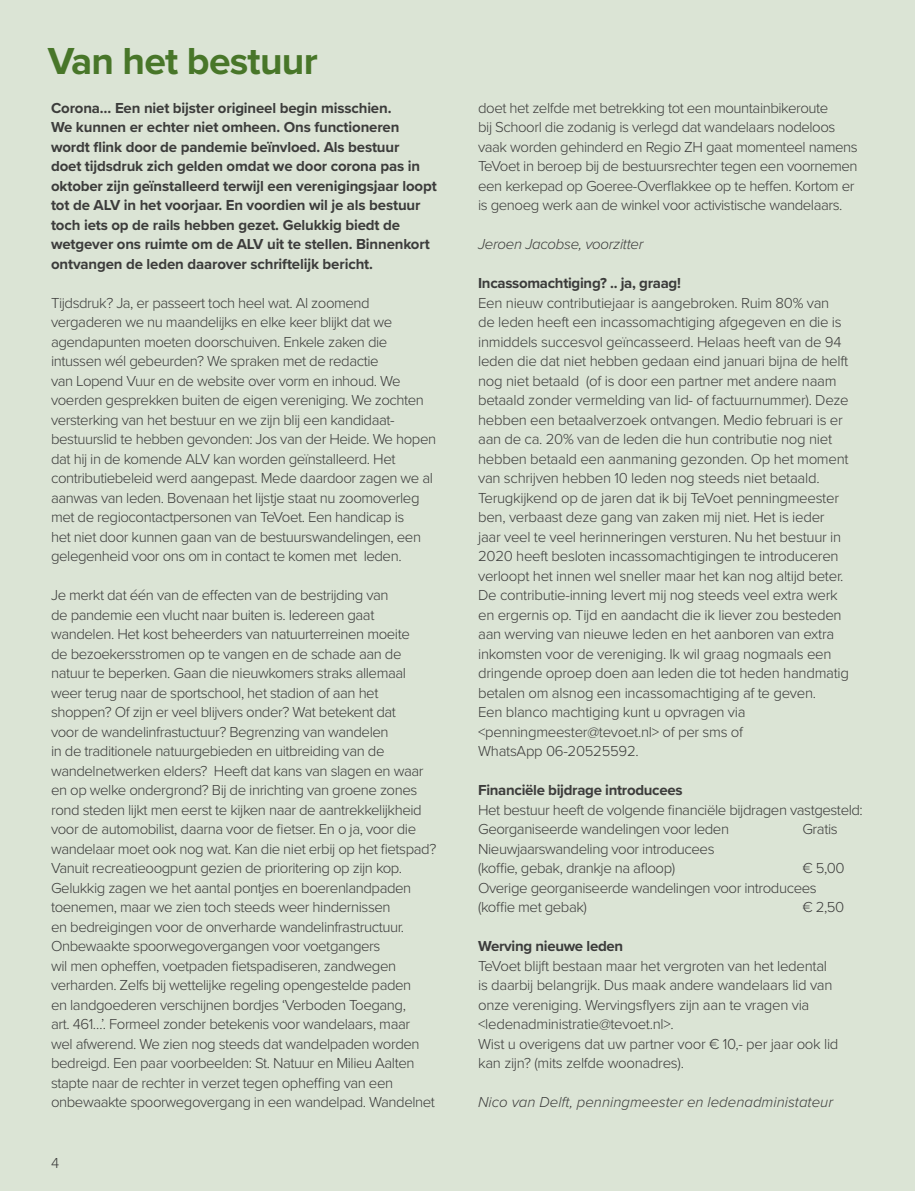
<style>
.page{position:relative;width:915px;height:1191px;background:#fff}
.page>*{position:absolute;margin:0;border:0;box-sizing:border-box;transform-origin:0 0}
.t1{font:700 39px "Proxima Nova";letter-spacing:-.02em;color:#487629}
.t2{font:300 15px/19.5px "Proxima Nova";letter-spacing:-.03em;color:#3c3c3b}
.t3{font:700 15px/19.5px "Proxima Nova";letter-spacing:-.01em;color:#3c3c3b}
.t4{font:italic 300 15px "Proxima Nova";color:#3c3c3b}
.t5{font:italic 300 15px "Proxima Nova";letter-spacing:-.02em;color:#3c3c3b}
</style>
<div class="page">
<div style="left:0;top:0;width:914px;height:1191px;background:#dbe4d5"></div>
<h1 class="t1" style="left:48px;top:32px;width:271px">Van het bestuur</h1>
<p class="t3" style="left:51px;top:97px;width:387px">Corona… Een niet bijster origineel begin misschien.<br>We kunnen er echter niet omheen. Ons functioneren wordt flink door de pandemie beïnvloed. Als bestuur<br>doet tijdsdruk zich gelden omdat we door corona pas in oktober zijn geïnstalleerd terwijl een verenigingsjaar loopt tot de ALV in het voorjaar. En voordien wil je als bestuur toch iets op de rails hebben gezet. Gelukkig biedt de wetgever ons ruimte om de ALV uit te stellen. Binnenkort ontvangen de leden daarover schriftelijk bericht.</p>
<p class="t2" style="left:51px;top:292px;width:386px">Tijdsdruk? Ja, er passeert toch heel wat. Al zoomend vergaderen we nu maandelijks en elke keer blijkt dat we agendapunten moeten doorschuiven. Enkele zaken die intussen wél gebeurden? We spraken met de redactie<br>van Lopend Vuur en de website over vorm en inhoud. We voerden gesprekken buiten de eigen vereniging. We zochten versterking van het bestuur en we zijn blij een kandidaat&shy;bestuurslid te hebben gevonden: Jos van der Heide. We hopen dat hij in de komende ALV kan worden geïnstalleerd. Het contributiebeleid werd aangepast. Mede daardoor zagen we al aanwas van leden. Bovenaan het lijstje staat nu zoomoverleg met de regiocontactpersonen van TeVoet. Een handicap is<br>het niet door kunnen gaan van de bestuurswandelingen, een gelegenheid voor ons om in contact te komen met leden.</p>
<p class="t2" style="left:51px;top:584px;width:386px">Je merkt dat één van de effecten van de bestrijding van<br>de pandemie een vlucht naar buiten is. Iedereen gaat wandelen. Het kost beheerders van natuurterreinen moeite<br>de bezoekersstromen op te vangen en de schade aan de natuur te beperken. Gaan die nieuwkomers straks allemaal weer terug naar de sportschool, het stadion of aan het shoppen? Of zijn er veel blijvers onder? Wat betekent dat<br>voor de wandelinfrastuctuur? Begrenzing van wandelen<br>in de traditionele natuurgebieden en uitbreiding van de wandelnetwerken elders? Heeft dat kans van slagen en waar en op welke ondergrond? Bij de inrichting van groene zones rond steden lijkt men eerst te kijken naar de aantrekkelijkheid voor de automobilist, daarna voor de fietser. En o ja, voor die wandelaar moet ook nog wat. Kan die niet erbij op het fietspad?<br>Vanuit recreatieoogpunt gezien de prioritering op zijn kop.<br>Gelukkig zagen we het aantal pontjes en boerenlandpaden toenemen, maar we zien toch steeds weer hindernissen<br>en bedreigingen voor de onverharde wandelinfrastructuur.<br>Onbewaakte spoorwegovergangen voor voetgangers<br>wil men opheffen, voetpaden fietspadiseren, zandwegen verharden. Zelfs bij wettelijke regeling opengestelde paden<br>en landgoederen verschijnen bordjes ‘Verboden Toegang,<br>art. 461…’. Formeel zonder betekenis voor wandelaars, maar<br>wel afwerend. We zien nog steeds dat wandelpaden worden bedreigd. Een paar voorbeelden: St. Natuur en Milieu Aalten stapte naar de rechter in verzet tegen opheffing van een onbewaakte spoorwegovergang in een wandelpad. Wandelnet</p>
<p class="t2" style="left:51px;top:1152px;width:10px">4</p>
<p class="t2" style="left:478px;top:97px;width:381px">doet het zelfde met betrekking tot een mountainbikeroute<br>bij Schoorl die zodanig is verlegd dat wandelaars nodeloos vaak worden gehinderd en Regio ZH gaat momenteel namens TeVoet in beroep bij de bestuursrechter tegen een voornemen een kerkepad op Goeree-Overflakkee op te heffen. Kortom er is genoeg werk aan de winkel voor activistische wandelaars.</p>
<p class="t5" style="left:478px;top:233px;width:167px">Jeroen Jacobse, voorzitter</p>
<p class="t3" style="left:478px;top:273px;width:204px">Incassomachtiging? .. ja, graag!</p>
<p class="t2" style="left:478px;top:292px;width:372px">Een nieuw contributiejaar is aangebroken. Ruim 80% van de leden heeft een incassomachtiging afgegeven en die is inmiddels succesvol geïncasseerd. Helaas heeft van de 94 leden die dat niet hebben gedaan eind januari bijna de helft nog niet betaald (of is door een partner met andere naam betaald zonder vermelding van lid- of factuurnummer). Deze hebben een betaalverzoek ontvangen. Medio februari is er aan de ca. 20% van de leden die hun contributie nog niet hebben betaald een aanmaning gezonden. Op het moment van schrijven hebben 10 leden nog steeds niet betaald.<br>Terugkijkend op de jaren dat ik bij TeVoet penningmeester ben, verbaast deze gang van zaken mij niet. Het is ieder jaar veel te veel herinneringen versturen. Nu het bestuur in 2020 heeft besloten incassomachtigingen te introduceren verloopt het innen wel sneller maar het kan nog altijd beter.<br>De contributie-inning levert mij nog steeds veel extra werk en ergernis op. Tijd en aandacht die ik liever zou besteden aan werving van nieuwe leden en het aanboren van extra inkomsten voor de vereniging. Ik wil graag nogmaals een dringende oproep doen aan leden die tot heden handmatig betalen om alsnog een incassomachtiging af te geven.<br>Een blanco machtiging kunt u opvragen via &lt;penningmeester@tevoet.nl&gt; of per sms of<br>WhatsApp 06-20525592.</p>
<p class="t3" style="left:478px;top:780px;width:206px">Financiële bijdrage introducees</p>
<p class="t2" style="left:478px;top:799px;width:386px">Het bestuur heeft de volgende financiële bijdragen vastgesteld:<br>Georganiseerde wandelingen voor leden</p>
<p class="t2" style="left:802px;top:818px;width:37px">Gratis</p>
<p class="t2" style="left:478px;top:838px;width:238px">Nieuwjaarswandeling voor introducees (koffie, gebak, drankje na afloop)</p>
<p class="t2" style="left:478px;top:857px;width:368px;text-indent:324px">€ 5,00<br>Overige georganiseerde wandelingen voor introducees (koffie met gebak)</p>
<p class="t2" style="left:802px;top:896px;width:43px">€ 2,50</p>
<p class="t3" style="left:478px;top:936px;width:146px">Werving nieuwe leden</p>
<p class="t2" style="left:478px;top:955px;width:362px">TeVoet blijft bestaan maar het vergroten van het ledental is daarbij belangrijk. Dus maak andere wandelaars lid van onze vereniging. Wervingsflyers zijn aan te vragen via &lt;ledenadministratie@tevoet.nl&gt;.<br>Wist u overigens dat uw partner voor € 10,- per jaar ook lid kan zijn? (mits zelfde woonadres).</p>
<p class="t4" style="left:478px;top:1091px;width:356px">Nico van Delft, penningmeester en ledenadministateur</p>
</div>
